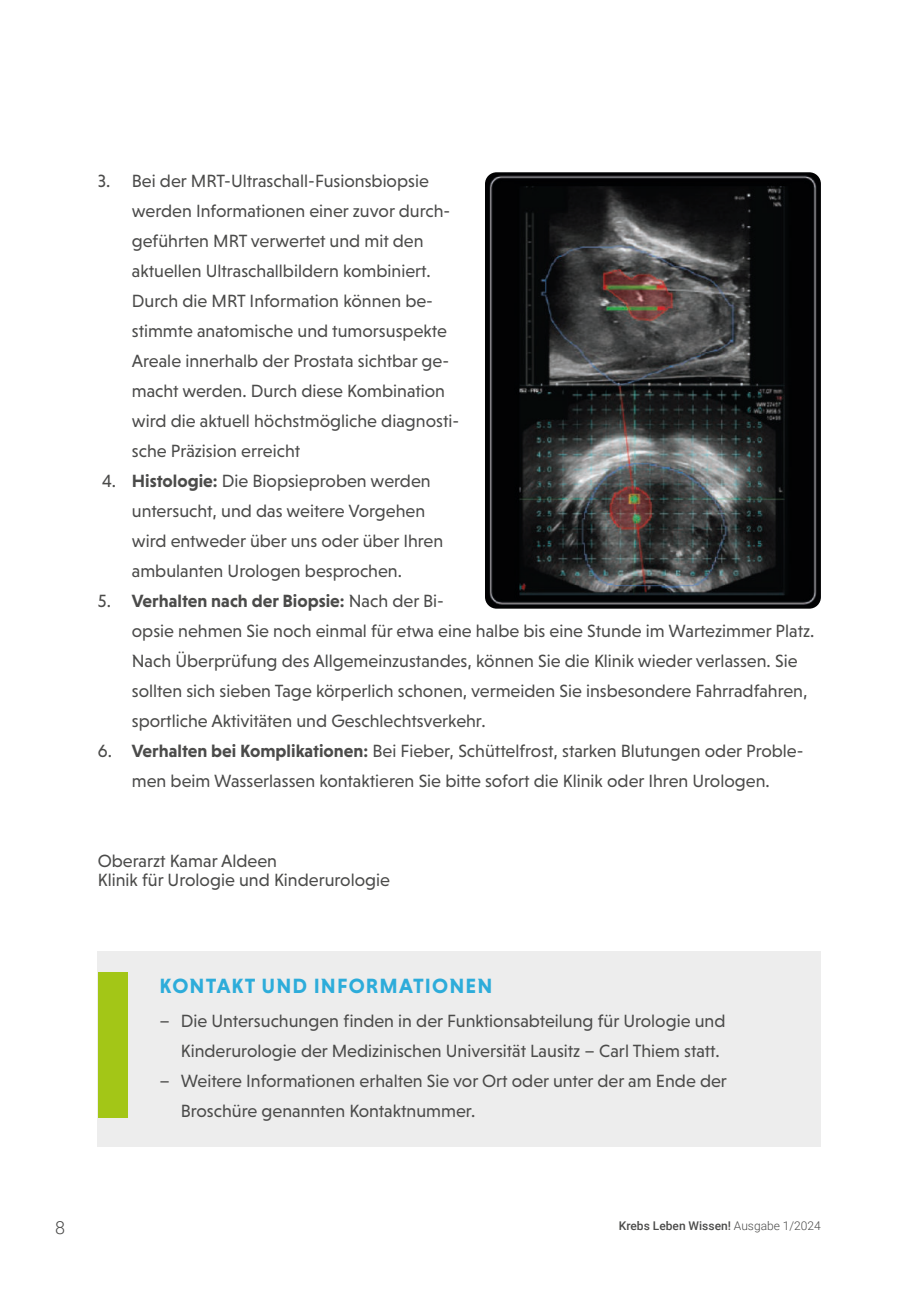
<style>
.page{position:relative;width:906px;height:1289px;background:#fff}
.page>*{position:absolute;margin:0;border:0;box-sizing:border-box;transform-origin:0 0}
.t1{font:700 21px "Niveau Grotesk";letter-spacing:.055em;color:#2dacda}
.t2{font:18px/30px "Niveau Grotesk";color:#4b4b4a}
.t3{font:300 18px "Roboto";color:#4b4b4a}
.t4{font:500 12px "Roboto";color:#4b4b4a}
.s1{font-weight:700}
.s2{font-weight:300}
</style>
<div class="page">
<img style="left:485px;top:172px;width:336px;height:436px">
<div style="left:98px;top:951px;width:723px;height:196px;background:#ededed"></div>
<div style="left:98px;top:972px;width:30px;height:145px;background:#a3c617"></div>
<p class="t2" style="left:132px;top:166px;width:329px;text-indent:-34px">3. Bei der MRT-Ultraschall-Fusionsbiopsie werden Informationen einer zuvor durch&shy;geführten MRT verwertet und mit den aktuellen Ultraschallbildern kombiniert.<br>Durch die MRT Information können be&shy;stimmte anatomische und tumorsuspekte Areale innerhalb der Prostata sichtbar ge&shy;macht werden. Durch diese Kombination wird die aktuell höchstmögliche diagnosti&shy;sche Präzision erreicht</p>
<p class="t2" style="left:132px;top:466px;width:313px;text-indent:-30px">4. <span class="s1">Histologie:</span> Die Biopsieproben werden untersucht, und das weitere Vorgehen wird entweder über uns oder über Ihren ambulanten Urologen besprochen.</p>
<p class="t2" style="left:132px;top:586px;width:684px;text-indent:-34px">5. <span class="s1">Verhalten nach der Biopsie:</span> Nach der Bi-<br>opsie nehmen Sie noch einmal für etwa eine halbe bis eine Stunde im Wartezimmer Platz.<br>Nach Überprüfung des Allgemeinzustandes, können Sie die Klinik wieder verlassen. Sie sollten sich sieben Tage körperlich schonen, vermeiden Sie insbesondere Fahrrad fahren, sportliche Aktivitäten und Geschlechtsverkehr.</p>
<p class="t2" style="left:98px;top:736px;width:707px;text-align:center">6. <span class="s1">Verhalten bei Komplikationen:</span> Bei Fieber, Schüttelfrost, starken Blutungen oder Proble&shy;men beim Wasserlassen kontaktieren Sie bitte sofort die Klinik oder Ihren Urologen.</p>
<p class="t2" style="left:98px;top:851px;width:294px;line-height:19.5px">Oberarzt Kamar Aldeen<br>Klinik für Urologie und Kinderurologie</p>
<p class="t1" style="left:160px;top:974px;width:334px">KONTAKT UND INFORMATIONEN</p>
<p class="t2" style="left:181px;top:1006px;width:546px;text-indent:-21px">– Die Untersuchungen finden in der Funktionsabteilung für Urologie und<br>Kinderurologie der Medizinischen Universität Lausitz – Carl Thiem statt.</p>
<p class="t2" style="left:181px;top:1066px;width:548px;text-indent:-21px">– Weitere Informationen erhalten Sie vor Ort oder unter der am Ende der<br>Broschüre genannten Kontaktnummer.</p>
<p class="t3" style="left:55px;top:1219px;width:11px">8</p>
<p class="t4" style="left:619px;top:1218px;width:204px">Krebs Leben Wissen! <span class="s2">Ausgabe 1/2024</span></p>
</div>
